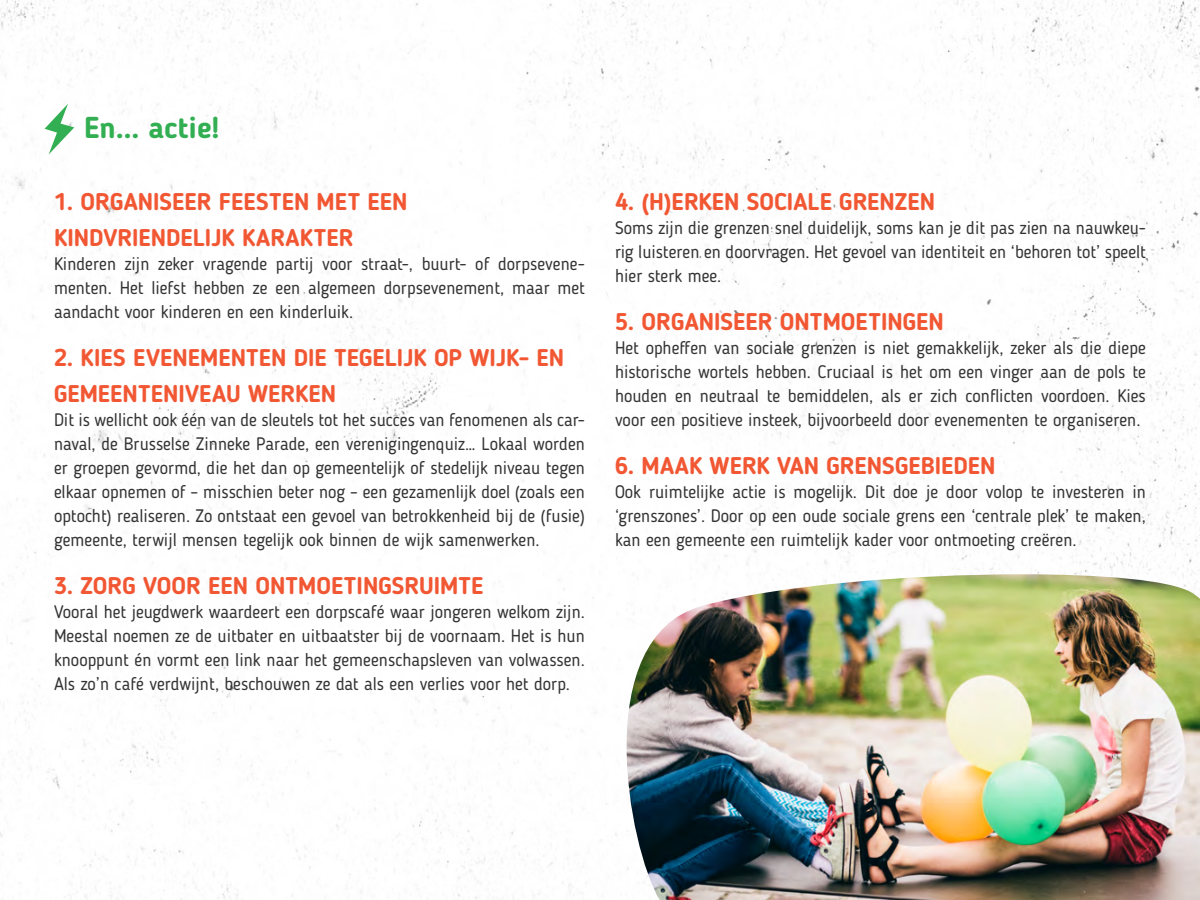
<style>
.page{position:relative;width:1200px;height:900px;background:#fff}
.page>*{position:absolute;margin:0;border:0;box-sizing:border-box;transform-origin:0 0}
.t1{font:700 30px "Blogger Sans";color:#32af52}
.t2{font:700 24px/36px "Blogger Sans";color:#f25733}
.t3{font:18px/24px "Blogger Sans";color:#333;text-align:justify}
</style>
<div class="page">
<img style="left:0;top:0;width:1200px;height:900px">
<svg style="left:45px;top:104px;width:29px;height:50px"></svg>
<img style="left:626px;top:574px;width:574px;height:326px">
<h1 class="t1" style="left:84px;top:109px;width:137px">En… actie!</h1>
<h2 class="t2" style="left:54px;top:183px;width:355px">1. ORGANISEER FEESTEN MET EEN<br>KINDVRIENDELIJK KARAKTER</h2>
<p class="t3" style="left:54px;top:252px;width:533px">Kinderen zijn zeker vragende partij voor straat-, buurt- of dorpsevene&shy;menten. Het liefst hebben ze een algemeen dorpsevenement, maar met aandacht voor kinderen en een kinderluik.</p>
<h2 class="t2" style="left:54px;top:339px;width:512px">2. KIES EVENEMENTEN DIE TEGELIJK OP WIJK- EN<br>GEMEENTENIVEAU WERKEN</h2>
<p class="t3" style="left:54px;top:408px;width:533px">Dit is wellicht ook één van de sleutels tot het succes van fenomenen als car&shy;naval, de Brusselse Zinneke Parade, een verenigingenquiz… Lokaal worden er groepen gevormd, die het dan op gemeentelijk of stedelijk niveau tegen elkaar opnemen of – misschien beter nog – een gezamenlijk doel (zoals een optocht) realiseren. Zo ontstaat een gevoel van betrokkenheid bij de (fusie) gemeente, terwijl mensen tegelijk ook binnen de wijk samenwerken.</p>
<h2 class="t2" style="left:54px;top:567px;width:431px">3. ZORG VOOR EEN ONTMOETINGSRUIMTE</h2>
<p class="t3" style="left:54px;top:600px;width:533px">Vooral het jeugdwerk waardeert een dorpscafé waar jongeren welkom zijn.<br>Meestal noemen ze de uitbater en uitbaatster bij de voornaam. Het is hun knooppunt én vormt een link naar het gemeenschapsleven van volwassen.<br>Als zo’n café verdwijnt, beschouwen ze dat als een verlies voor het dorp.</p>
<h2 class="t2" style="left:615px;top:183px;width:322px">4. (H)ERKEN SOCIALE GRENZEN</h2>
<p class="t3" style="left:615px;top:216px;width:533px">Soms zijn die grenzen snel duidelijk, soms kan je dit pas zien na nauwkeu&shy;rig luisteren en doorvragen. Het gevoel van identiteit en ‘behoren tot’ speelt hier sterk mee.</p>
<h2 class="t2" style="left:615px;top:303px;width:330px">5. ORGANISEER ONTMOETINGEN</h2>
<p class="t3" style="left:615px;top:336px;width:533px">Het opheffen van sociale grenzen is niet gemakkelijk, zeker als die diepe historische wortels hebben. Cruciaal is het om een vinger aan de pols te houden en neutraal te bemiddelen, als er zich conflicten voordoen. Kies voor een positieve insteek, bijvoorbeeld door evenementen te organiseren.</p>
<h2 class="t2" style="left:615px;top:447px;width:382px">6. MAAK WERK VAN GRENSGEBIEDEN</h2>
<p class="t3" style="left:615px;top:480px;width:533px">Ook ruimtelijke actie is mogelijk. Dit doe je door volop te investeren in ‘grenszones’. Door op een oude sociale grens een ‘centrale plek’ te maken, kan een gemeente een ruimtelijk kader voor ontmoeting creëren.</p>
</div>
